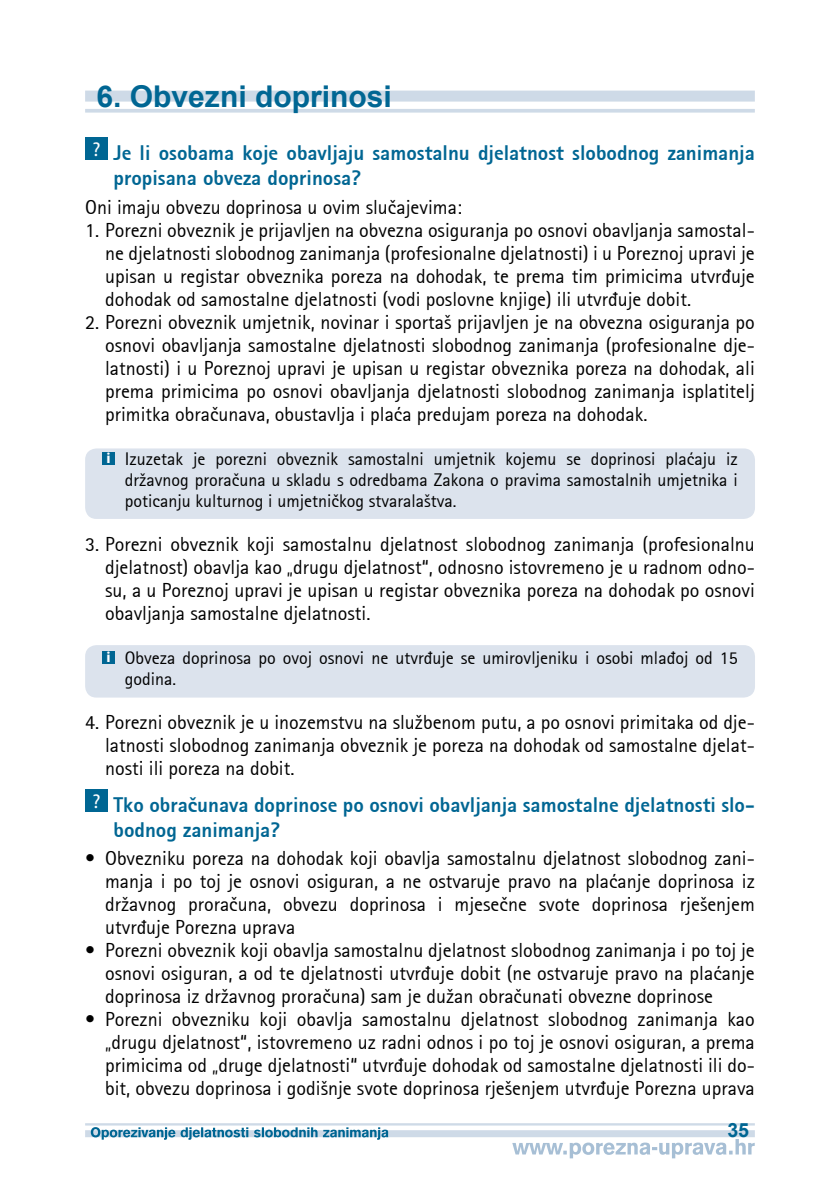
<style>
.page{position:relative;width:840px;height:1191px;background:#fff}
.page>*{position:absolute;margin:0;border:0;box-sizing:border-box;transform-origin:0 0}
.t1{font:700 30px "Arial";color:#006693}
.t2{font:700 21px/25px "Agfa Rotis Sans Serif Ex";color:#006693}
.t3{font:20px/23px "Agfa Rotis Sans Serif";color:#000;text-align:justify}
.t4{font:700 19.6px "Arial";color:#006693}
.t5{font:18px/21px "Agfa Rotis Sans Serif";color:#000;text-align:justify}
.s1{font-family:"Myriad Pro";font-weight:700;font-size:15px;color:#fff}
</style>
<div class="page">
<svg style="left:512px;top:1139px;width:242px;height:19px"></svg>
<hr style="left:85px;top:1123px;width:669px;height:2px;background:#cedae7">
<div style="left:85px;top:1130px;width:669px;height:7px;background:#cedae7"></div>
<svg style="left:91px;top:1127px;width:297px;height:12px"></svg>
<div style="left:85px;top:645px;width:669px;height:52px;background:#dce3ed;border-radius:11px"></div>
<div style="left:85px;top:448px;width:669px;height:71px;background:#dce3ed;border-radius:11px"></div>
<div style="left:85px;top:91px;width:669px;height:11px;background:#cedae7"></div>
<svg style="left:85px;top:109px;width:669px;height:4px;background:#d2dde9"></svg>
<div style="left:85px;top:138px;width:23px;height:22px;background:#006693"></div>
<div style="left:102px;top:452px;width:13px;height:13px;background:#006693"></div>
<div style="left:102px;top:651px;width:13px;height:13px;background:#006693"></div>
<div style="left:85px;top:789px;width:23px;height:22px;background:#006693"></div>
<h1 class="t1" style="left:96px;top:76px;width:297px">6. Obvezni doprinosi</h1>
<p class="t2" style="left:113px;top:140px;width:642px;text-indent:-21px"><sup>?</sup> Je li osobama koje obavljaju samostalnu djelatnost slobodnog zanimanja propisana obveza doprinosa?</p>
<p class="t3" style="left:85px;top:195px;width:378px">Oni imaju obvezu doprinosa u ovim slu~ajevima:</p>
<p class="t3" style="left:105px;top:218px;width:650px;text-indent:-20px">1. Porezni obveznik je prijavljen na obvezna osiguranja po osnovi obavljanja samostal&shy;ne djelatnosti slobodnog zanimanja (profesionalne djelatnosti) i u Poreznoj upravi je upisan u registar obveznika poreza na dohodak, te prema tim primicima utvr|uje dohodak od samostalne djelatnosti (vodi poslovne knjige) ili utvr|uje dobit.</p>
<p class="t3" style="left:105px;top:310px;width:650px;text-indent:-20px">2. Porezni obveznik umjetnik, novinar i sportaš prijavljen je na obvezna osiguranja po osnovi obavljanja samostalne djelatnosti slobodnog zanimanja (profesionalne dje&shy;latnosti) i u Poreznoj upravi je upisan u registar obveznika poreza na dohodak, ali prema primicima po osnovi obavljanja djelatnosti slobodnog zanimanja isplatitelj primitka obra~unava, obustavlja i pla}a predujam poreza na dohodak.</p>
<p class="t5" style="left:125px;top:448px;width:614px;text-indent:-18px"><span class="s1">i</span> Izuzetak je porezni obveznik samostalni umjetnik kojemu se doprinosi pla}aju iz dr`avnog prora~una u skladu s odredbama Zakona o pravima samostalnih umjetnika i poticanju kulturnog i umjetni~kog stvaralaštva.</p>
<p class="t3" style="left:105px;top:532px;width:650px;text-indent:-20px">3. Porezni obveznik koji samostalnu djelatnost slobodnog zanimanja (profesionalnu djelatnost) obavlja kao „drugu djelatnost“, odnosno istovremeno je u radnom odno&shy;su, a u Poreznoj upravi je upisan u registar obveznika poreza na dohodak po osnovi obavljanja samostalne djelatnosti.</p>
<p class="t5" style="left:125px;top:647px;width:614px;text-indent:-18px"><span class="s1">i</span> Obveza doprinosa po ovoj osnovi ne utvr|uje se umirovljeniku i osobi mla|oj od 15 godina.</p>
<p class="t3" style="left:105px;top:710px;width:650px;text-indent:-20px">4. Porezni obveznik je u inozemstvu na slu`benom putu, a po osnovi primitaka od dje&shy;latnosti slobodnog zanimanja obveznik je poreza na dohodak od samostalne djelat&shy;nosti ili poreza na dobit.</p>
<p class="t2" style="left:113px;top:791px;width:642px;text-indent:-21px"><sup>?</sup> Tko obra~unava doprinose po osnovi obavljanja samostalne djelatnosti slo&shy;bodnog zanimanja?</p>
<p class="t3" style="left:105px;top:846px;width:650px;text-indent:-20px">• Obvezniku poreza na dohodak koji obavlja samostalnu djelatnost slobodnog zani&shy;manja i po toj je osnovi osiguran, a ne ostvaruje pravo na pla}anje doprinosa iz dr`avnog prora~una, obvezu doprinosa i mjese~ne svote doprinosa rješenjem utvr|uje Porezna uprava</p>
<p class="t3" style="left:105px;top:938px;width:650px;text-indent:-20px">• Porezni obveznik koji obavlja samostalnu djelatnost slobodnog zanimanja i po toj je osnovi osiguran, a od te djelatnosti utvr|uje dobit (ne ostvaruje pravo na pla}anje doprinosa iz dr`avnog prora~una) sam je du`an obra~unati obvezne doprinose</p>
<p class="t3" style="left:105px;top:1007px;width:650px;text-indent:-20px">• Porezni obvezniku koji obavlja samostalnu djelatnost slobodnog zanimanja kao „drugu djelatnost“, istovremeno uz radni odnos i po toj je osnovi osiguran, a prema primicima od „druge djelatnosti“ utvr|uje dohodak od samostalne djelatnosti ili do&shy;bit, obvezu doprinosa i godišnje svote doprinosa rješenjem utvr|uje Porezna uprava</p>
<p class="t4" style="left:727px;top:1117px;width:23px">35</p>
</div>
